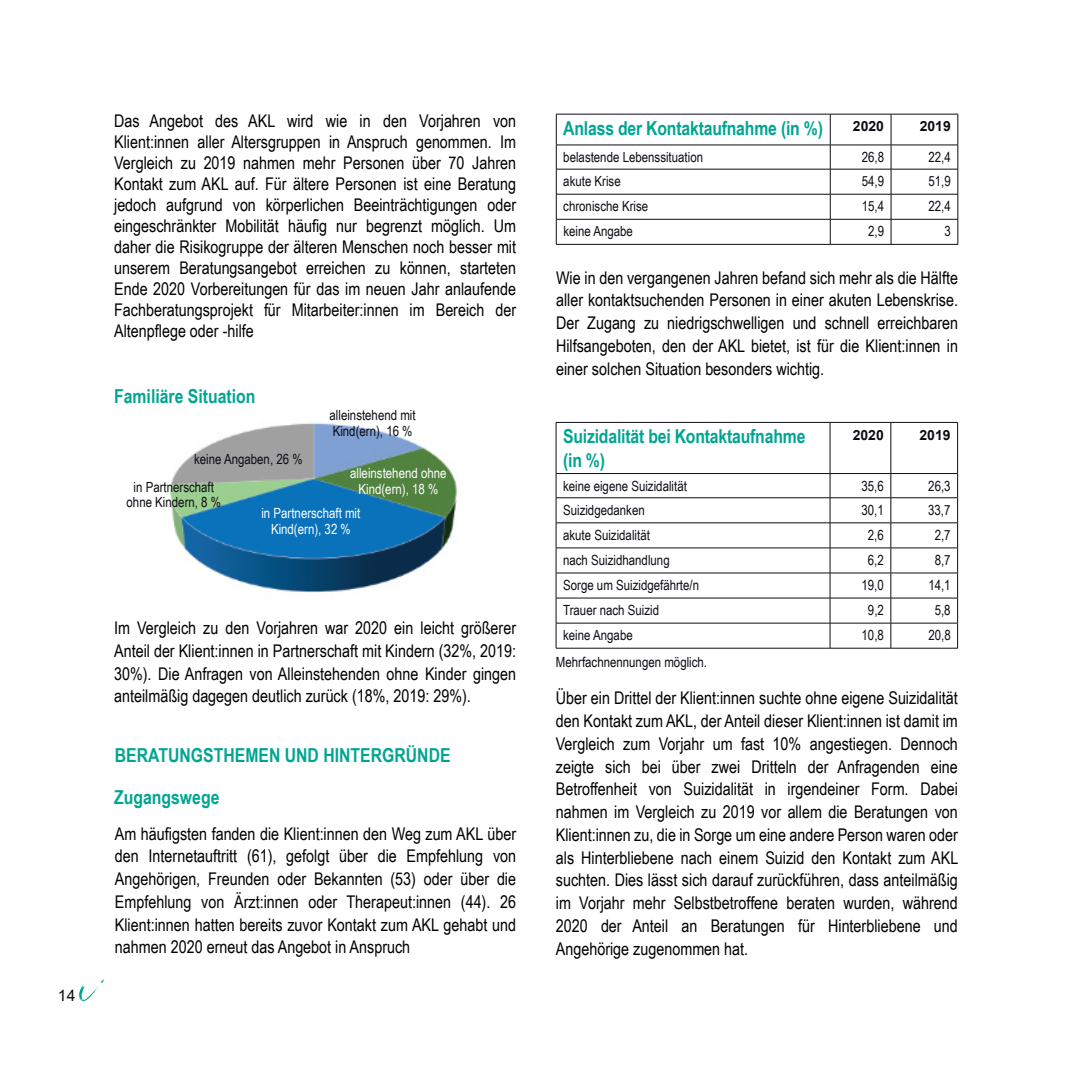
<style>
.page{position:relative;width:1072px;height:1072px;background:#fff}
.page>*{position:absolute;margin:0;border:0;box-sizing:border-box;transform-origin:0 0}
.t1{font:700 19.25px/23.1px "Arial Narrow";color:#00a592}
.t2{font:17.5px/22.8px "Arial Narrow";color:#000001;text-align:justify}
.t3{font:15.75px "Arial";color:#0e0c14}
.t4{font:14px/15.8px "Arial Narrow";color:#0e0c14}
.t5{font:14px/15.8px "Arial Narrow";color:#fff;text-align:center}
.t6{font:700 14px "Arial";color:#0e0c14}
</style>
<div class="page">
<svg style="left:79px;top:979px;width:25px;height:22px"></svg>
<hr style="left:556px;top:114px;width:274px;height:1px;background:#0e0c14">
<hr style="left:556px;top:114px;width:1px;height:31px;background:#0e0c14">
<hr style="left:830px;top:114px;width:61px;height:1px;background:#0e0c14">
<hr style="left:830px;top:114px;width:1px;height:31px;background:#0e0c14">
<hr style="left:891px;top:114px;width:67px;height:1px;background:#0e0c14">
<hr style="left:890px;top:114px;width:1px;height:31px;background:#0e0c14">
<hr style="left:957px;top:114px;width:1px;height:31px;background:#0e0c14">
<hr style="left:556px;top:145px;width:274px;height:1px;background:#0e0c14">
<hr style="left:830px;top:145px;width:61px;height:1px;background:#0e0c14">
<hr style="left:891px;top:145px;width:67px;height:1px;background:#0e0c14">
<hr style="left:556px;top:169px;width:274px;height:1px;background:#0e0c14">
<hr style="left:830px;top:169px;width:61px;height:1px;background:#0e0c14">
<hr style="left:891px;top:169px;width:67px;height:1px;background:#0e0c14">
<hr style="left:556px;top:194px;width:274px;height:1px;background:#0e0c14">
<hr style="left:830px;top:194px;width:61px;height:1px;background:#0e0c14">
<hr style="left:891px;top:194px;width:67px;height:1px;background:#0e0c14">
<hr style="left:556px;top:219px;width:274px;height:1px;background:#0e0c14">
<svg style="left:556px;top:145px;width:1px;height:99px"></svg>
<hr style="left:830px;top:219px;width:61px;height:1px;background:#0e0c14">
<svg style="left:830px;top:145px;width:1px;height:99px"></svg>
<hr style="left:891px;top:219px;width:67px;height:1px;background:#0e0c14">
<svg style="left:890px;top:145px;width:1px;height:99px"></svg>
<svg style="left:957px;top:145px;width:1px;height:99px"></svg>
<hr style="left:556px;top:244px;width:274px;height:1px;background:#0e0c14">
<hr style="left:830px;top:244px;width:61px;height:1px;background:#0e0c14">
<hr style="left:891px;top:244px;width:67px;height:1px;background:#0e0c14">
<hr style="left:556px;top:422px;width:274px;height:1px;background:#0e0c14">
<hr style="left:556px;top:422px;width:1px;height:51px;background:#0e0c14">
<hr style="left:830px;top:422px;width:60px;height:1px;background:#0e0c14">
<hr style="left:829px;top:422px;width:1px;height:51px;background:#0e0c14">
<hr style="left:890px;top:422px;width:67px;height:1px;background:#0e0c14">
<hr style="left:890px;top:422px;width:1px;height:51px;background:#0e0c14">
<hr style="left:957px;top:422px;width:1px;height:51px;background:#0e0c14">
<hr style="left:556px;top:473px;width:274px;height:1px;background:#0e0c14">
<hr style="left:830px;top:473px;width:60px;height:1px;background:#0e0c14">
<hr style="left:890px;top:473px;width:67px;height:1px;background:#0e0c14">
<hr style="left:556px;top:497px;width:274px;height:1px;background:#0e0c14">
<hr style="left:830px;top:497px;width:60px;height:1px;background:#0e0c14">
<hr style="left:890px;top:497px;width:67px;height:1px;background:#0e0c14">
<hr style="left:556px;top:522px;width:274px;height:1px;background:#0e0c14">
<hr style="left:830px;top:522px;width:60px;height:1px;background:#0e0c14">
<hr style="left:890px;top:522px;width:67px;height:1px;background:#0e0c14">
<hr style="left:556px;top:547px;width:274px;height:1px;background:#0e0c14">
<hr style="left:830px;top:547px;width:60px;height:1px;background:#0e0c14">
<hr style="left:890px;top:547px;width:67px;height:1px;background:#0e0c14">
<hr style="left:556px;top:572px;width:274px;height:1px;background:#0e0c14">
<hr style="left:830px;top:572px;width:60px;height:1px;background:#0e0c14">
<hr style="left:890px;top:572px;width:67px;height:1px;background:#0e0c14">
<hr style="left:556px;top:597px;width:274px;height:1px;background:#0e0c14">
<hr style="left:830px;top:597px;width:60px;height:1px;background:#0e0c14">
<hr style="left:890px;top:597px;width:67px;height:1px;background:#0e0c14">
<hr style="left:556px;top:623px;width:274px;height:1px;background:#0e0c14">
<svg style="left:556px;top:474px;width:1px;height:174px"></svg>
<hr style="left:830px;top:623px;width:60px;height:1px;background:#0e0c14">
<svg style="left:829px;top:474px;width:1px;height:174px"></svg>
<hr style="left:890px;top:623px;width:67px;height:1px;background:#0e0c14">
<svg style="left:890px;top:474px;width:1px;height:174px"></svg>
<svg style="left:957px;top:474px;width:1px;height:174px"></svg>
<hr style="left:556px;top:648px;width:274px;height:1px;background:#0e0c14">
<hr style="left:830px;top:648px;width:60px;height:1px;background:#0e0c14">
<hr style="left:890px;top:648px;width:67px;height:1px;background:#0e0c14">
<img style="left:170px;top:423px;width:287px;height:170px">
<p class="t3" style="left:58px;top:989px;width:19px">14</p>
<p class="t2" style="left:114px;top:112px;width:403px;line-height:21px">Das Angebot des AKL wird wie in den Vorjahren von Klient:innen aller Altersgruppen in Anspruch genommen. Im Vergleich zu 2019 nahmen mehr Personen über 70 Jahren Kontakt zum AKL auf. Für ältere Personen ist eine Beratung jedoch aufgrund von körperlichen Beeinträchtigungen oder eingeschränkter Mobilität häufig nur begrenzt möglich. Um daher die Risikogruppe der älteren Menschen noch besser mit unserem Beratungsangebot erreichen zu können, starteten Ende 2020 Vorbereitungen für das im neuen Jahr anlaufende Fachberatungsprojekt für Mitarbeiter:innen im Bereich der Altenpflege oder -hilfe</p>
<p class="t1" style="left:114px;top:386px;width:143px">Familiäre Situation</p>
<p class="t4" style="left:329px;top:408px;width:88px">alleinstehend mit<br>Kind(ern), 16 %</p>
<p class="t5" style="left:350px;top:466px;width:98px">alleinstehend ohne<br>Kind(ern), 18 %</p>
<p class="t5" style="left:261px;top:506px;width:100px">in Partnerschaft mit<br>Kind(ern), 32 %</p>
<p class="t4" style="left:134px;top:447px;width:170px;line-height:27.1px;text-indent:60px">keine Angaben, 26 % in Partnerschaft</p>
<p class="t4" style="left:127px;top:496px;width:96px">ohne Kindern, 8 %</p>
<p class="t2" style="left:114px;top:618px;width:403px">Im Vergleich zu den Vorjahren war 2020 ein leicht größerer Anteil der Klient:innen in Partnerschaft mit Kindern (32%, 2019:<br>30%). Die Anfragen von Alleinstehenden ohne Kinder gingen anteilmäßig dagegen deutlich zurück (18%, 2019: 29%).</p>
<p class="t1" style="left:115px;top:745px;width:337px">BERATUNGSTHEMEN UND HINTERGRÜNDE</p>
<p class="t1" style="left:114px;top:788px;width:107px">Zugangswege</p>
<p class="t2" style="left:115px;top:823px;width:403px">Am häufigsten fanden die Klient:innen den Weg zum AKL über den Internetauftritt (61), gefolgt über die Empfehlung von Angehörigen, Freunden oder Bekannten (53) oder über die Empfehlung von Ärzt:innen oder Therapeut:innen (44). 26<br>Klient:innen hatten bereits zuvor Kontakt zum AKL gehabt und nahmen 2020 erneut das Angebot in Anspruch</p>
<p class="t1" style="left:563px;top:119px;width:261px">Anlass der Kontaktaufnahme (in %)</p>
<p class="t6" style="left:853px;top:121px;width:33px">2020</p>
<p class="t6" style="left:919px;top:121px;width:33px">2019</p>
<p class="t4" style="left:563px;top:151px;width:141px">belastende Lebenssituation</p>
<p class="t4" style="left:861px;top:151px;width:24px">26,8</p>
<p class="t4" style="left:928px;top:151px;width:24px">22,4</p>
<p class="t4" style="left:563px;top:175px;width:59px">akute Krise</p>
<p class="t4" style="left:861px;top:175px;width:24px">54,9</p>
<p class="t4" style="left:928px;top:175px;width:24px">51,9</p>
<p class="t4" style="left:563px;top:200px;width:86px">chronische Krise</p>
<p class="t4" style="left:861px;top:200px;width:24px">15,4</p>
<p class="t4" style="left:928px;top:200px;width:24px">22,4</p>
<p class="t4" style="left:563px;top:225px;width:71px">keine Angabe</p>
<p class="t4" style="left:868px;top:225px;width:17px">2,9</p>
<p class="t4" style="left:944px;top:225px;width:8px">3</p>
<p class="t2" style="left:556px;top:268px;width:403px">Wie in den vergangenen Jahren befand sich mehr als die Hälfte aller kontaktsuchenden Personen in einer akuten Lebenskrise.<br>Der Zugang zu niedrigschwelligen und schnell erreichbaren Hilfsangeboten, den der AKL bietet, ist für die Klient:innen in einer solchen Situation besonders wichtig.</p>
<p class="t1" style="left:563px;top:427px;width:244px">Suizidalität bei Kontaktaufnahme (in %)</p>
<p class="t6" style="left:852px;top:429px;width:33px">2020</p>
<p class="t6" style="left:919px;top:429px;width:33px">2019</p>
<p class="t4" style="left:563px;top:479px;width:125px">keine eigene Suizidalität</p>
<p class="t4" style="left:861px;top:479px;width:24px">35,6</p>
<p class="t4" style="left:928px;top:479px;width:24px">26,3</p>
<p class="t4" style="left:563px;top:503px;width:83px">Suizidgedanken</p>
<p class="t4" style="left:861px;top:503px;width:24px">30,1</p>
<p class="t4" style="left:928px;top:503px;width:24px">33,7</p>
<p class="t4" style="left:563px;top:528px;width:88px">akute Suizidalität</p>
<p class="t4" style="left:868px;top:528px;width:17px">2,6</p>
<p class="t4" style="left:934px;top:528px;width:17px">2,7</p>
<p class="t4" style="left:563px;top:553px;width:108px">nach Suizidhandlung</p>
<p class="t4" style="left:868px;top:553px;width:17px">6,2</p>
<p class="t4" style="left:934px;top:553px;width:17px">8,7</p>
<p class="t4" style="left:563px;top:578px;width:137px">Sorge um Suizidgefährte/n</p>
<p class="t4" style="left:861px;top:578px;width:24px">19,0</p>
<p class="t4" style="left:928px;top:578px;width:24px">14,1</p>
<p class="t4" style="left:563px;top:603px;width:97px">Trauer nach Suizid</p>
<p class="t4" style="left:868px;top:603px;width:17px">9,2</p>
<p class="t4" style="left:934px;top:603px;width:17px">5,8</p>
<p class="t4" style="left:563px;top:629px;width:71px">keine Angabe</p>
<p class="t4" style="left:861px;top:629px;width:24px">10,8</p>
<p class="t4" style="left:928px;top:629px;width:24px">20,8</p>
<p class="t4" style="left:556px;top:656px;width:153px">Mehrfachnennungen möglich.</p>
<p class="t2" style="left:556px;top:688px;width:404px">Über ein Drittel der Klient:innen suchte ohne eigene Suizidalität den Kontakt zum AKL, der Anteil dieser Klient:innen ist damit im Vergleich zum Vorjahr um fast 10% angestiegen. Dennoch zeigte sich bei über zwei Dritteln der Anfragenden eine Betroffenheit von Suizidalität in irgendeiner Form. Dabei nahmen im Vergleich zu 2019 vor allem die Beratungen von Klient:innen zu, die in Sorge um eine andere Person waren oder als Hinterbliebene nach einem Suizid den Kontakt zum AKL suchten. Dies lässt sich darauf zurückführen, dass anteilmäßig im Vorjahr mehr Selbstbetroffene beraten wurden, während 2020 der Anteil an Beratungen für Hinterbliebene und Angehörige zugenommen hat.</p>
</div>
